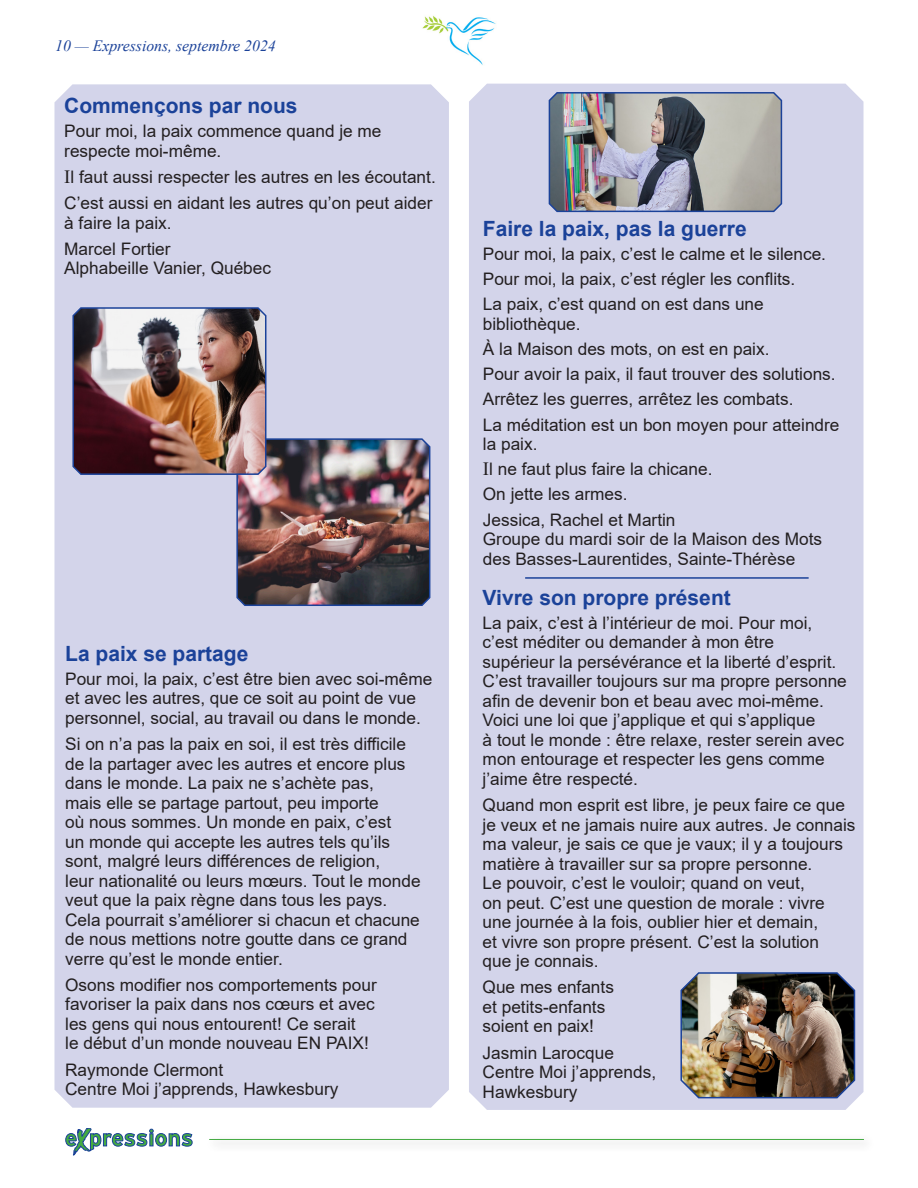
<style>
.page{position:relative;width:918px;height:1188px;background:#fff}
.page>*{position:absolute;margin:0;border:0;box-sizing:border-box;transform-origin:0 0}
.Titre_des_articles_orange{font:700 21px "Arial";color:#1b4299}
.Nom_du_centre_pas_ligne{font:17.25px/19.5px "Arial";color:#231f20}
.t1{font:italic 15.75px "Times New Roman";color:#1b4299}
.s1{font-family:"Times New Roman";font-size:18.75px}
</style>
<div class="page">
<img style="left:422px;top:15px;width:74px;height:50px">
<div style="left:205px;top:1134px;width:670px;height:19px;background:#f8f8f8"></div>
<hr style="left:209px;top:1139px;width:655px;height:1px;background:#44aa42">
<svg style="left:65px;top:1129px;width:127px;height:26px"></svg>
<div style="left:54px;top:84px;width:395px;height:1024px;background:#d3d4ea"></div>
<div style="left:469px;top:84px;width:395px;height:1026px;background:#d3d4ea"></div>
<hr style="left:525px;top:577px;width:284px;height:2px;background:#1b4299">
<img style="left:72px;top:306px;width:359px;height:301px">
<img style="left:548px;top:91px;width:235px;height:122px">
<img style="left:680px;top:971px;width:176px;height:128px">
<p class="t1" style="left:55px;top:35px;width:222px">10 — Expressions, septembre 2024</p>
<p class="Titre_des_articles_orange" style="left:64px;top:91px;width:235px">Commençons par nous</p>
<p class="Nom_du_centre_pas_ligne" style="left:64px;top:121px;width:319px">Pour moi, la paix commence quand je me respecte moi-même.</p>
<p class="Nom_du_centre_pas_ligne" style="left:64px;top:167px;width:373px"><span class="s1">I</span>l faut aussi respecter les autres en les écoutant.</p>
<p class="Nom_du_centre_pas_ligne" style="left:64px;top:193px;width:370px">C’est aussi en aidant les autres qu’on peut aider à faire la paix.</p>
<p class="Nom_du_centre_pas_ligne" style="left:64px;top:239px;width:108px">Marcel Fortier</p>
<p class="Nom_du_centre_pas_ligne" style="left:64px;top:258px;width:208px">Alphabeille Vanier, Québec</p>
<p class="Titre_des_articles_orange" style="left:65px;top:639px;width:185px">La paix se partage</p>
<p class="Nom_du_centre_pas_ligne" style="left:65px;top:669px;width:369px">Pour moi, la paix, c’est être bien avec soi-même et avec les autres, que ce soit au point de vue personnel, social, au travail ou dans le monde.</p>
<p class="Nom_du_centre_pas_ligne" style="left:65px;top:734px;width:357px">Si on n’a pas la paix en soi, il est très difficile de la partager avec les autres et encore plus dans le monde. La paix ne s’achète pas,<br>mais elle se partage partout, peu importe<br>où nous sommes. Un monde en paix, c’est<br>un monde qui accepte les autres tels qu’ils sont, malgré leurs différences de religion,<br>leur nationalité ou leurs mœurs. Tout le monde veut que la paix règne dans tous les pays.<br>Cela pourrait s’améliorer si chacun et chacune de nous mettions notre goutte dans ce grand verre qu’est le monde entier.</p>
<p class="Nom_du_centre_pas_ligne" style="left:65px;top:975px;width:313px">Osons modifier nos comportements pour favoriser la paix dans nos cœurs et avec les gens qui nous entourent! Ce serait<br>le début d’un monde nouveau EN PAIX!</p>
<p class="Nom_du_centre_pas_ligne" style="left:65px;top:1060px;width:160px">Raymonde Clermont</p>
<p class="Nom_du_centre_pas_ligne" style="left:65px;top:1079px;width:275px">Centre Moi j’apprends, Hawkesbury</p>
<p class="Titre_des_articles_orange" style="left:483px;top:214px;width:265px">Faire la paix, pas la guerre</p>
<p class="Nom_du_centre_pas_ligne" style="left:483px;top:244px;width:345px">Pour moi, la paix, c’est le calme et le silence.</p>
<p class="Nom_du_centre_pas_ligne" style="left:483px;top:269px;width:314px">Pour moi, la paix, c’est régler les conflits.</p>
<p class="Nom_du_centre_pas_ligne" style="left:483px;top:294px;width:282px">La paix, c’est quand on est dans une bibliothèque.</p>
<p class="Nom_du_centre_pas_ligne" style="left:483px;top:339px;width:288px">À la Maison des mots, on est en paix.</p>
<p class="Nom_du_centre_pas_ligne" style="left:483px;top:364px;width:354px">Pour avoir la paix, il faut trouver des solutions.</p>
<p class="Nom_du_centre_pas_ligne" style="left:483px;top:389px;width:312px">Arrêtez les guerres, arrêtez les combats.</p>
<p class="Nom_du_centre_pas_ligne" style="left:483px;top:415px;width:358px">La méditation est un bon moyen pour atteindre la paix.</p>
<p class="Nom_du_centre_pas_ligne" style="left:483px;top:459px;width:231px"><span class="s1">I</span>l ne faut plus faire la chicane.</p>
<p class="Nom_du_centre_pas_ligne" style="left:483px;top:484px;width:146px">On jette les armes.</p>
<p class="Nom_du_centre_pas_ligne" style="left:483px;top:510px;width:194px">Jessica, Rachel et Martin</p>
<p class="Nom_du_centre_pas_ligne" style="left:483px;top:529px;width:341px">Groupe du mardi soir de la Maison des Mots des Basses-Laurentides, Sainte-Thérèse</p>
<p class="Titre_des_articles_orange" style="left:483px;top:583px;width:250px">Vivre son propre présent</p>
<p class="Nom_du_centre_pas_ligne" style="left:483px;top:613px;width:366px">La paix, c’est à l’intérieur de moi. Pour moi, c’est méditer ou demander à mon être supérieur la persévérance et la liberté d’esprit.<br>C’est travailler toujours sur ma propre personne afin de devenir bon et beau avec moi-même.<br>Voici une loi que j’applique et qui s’applique<br>à tout le monde : être relaxe, rester serein avec mon entourage et respecter les gens comme j’aime être respecté.</p>
<p class="Nom_du_centre_pas_ligne" style="left:483px;top:795px;width:374px">Quand mon esprit est libre, je peux faire ce que je veux et ne jamais nuire aux autres. Je connais ma valeur, je sais ce que je vaux; il y a toujours matière à travailler sur sa propre personne.<br>Le pouvoir, c’est le vouloir; quand on veut,<br>on peut. C’est une question de morale : vivre une journée à la fois, oublier hier et demain,<br>et vivre son propre présent. C’est la solution<br>que je connais.</p>
<p class="Nom_du_centre_pas_ligne" style="left:483px;top:978px;width:133px">Que mes enfants et petits-enfants soient en paix!</p>
<p class="Nom_du_centre_pas_ligne" style="left:483px;top:1043px;width:133px">Jasmin Larocque</p>
<p class="Nom_du_centre_pas_ligne" style="left:483px;top:1062px;width:175px">Centre Moi j’apprends,<br>Hawkesbury</p>
</div>
